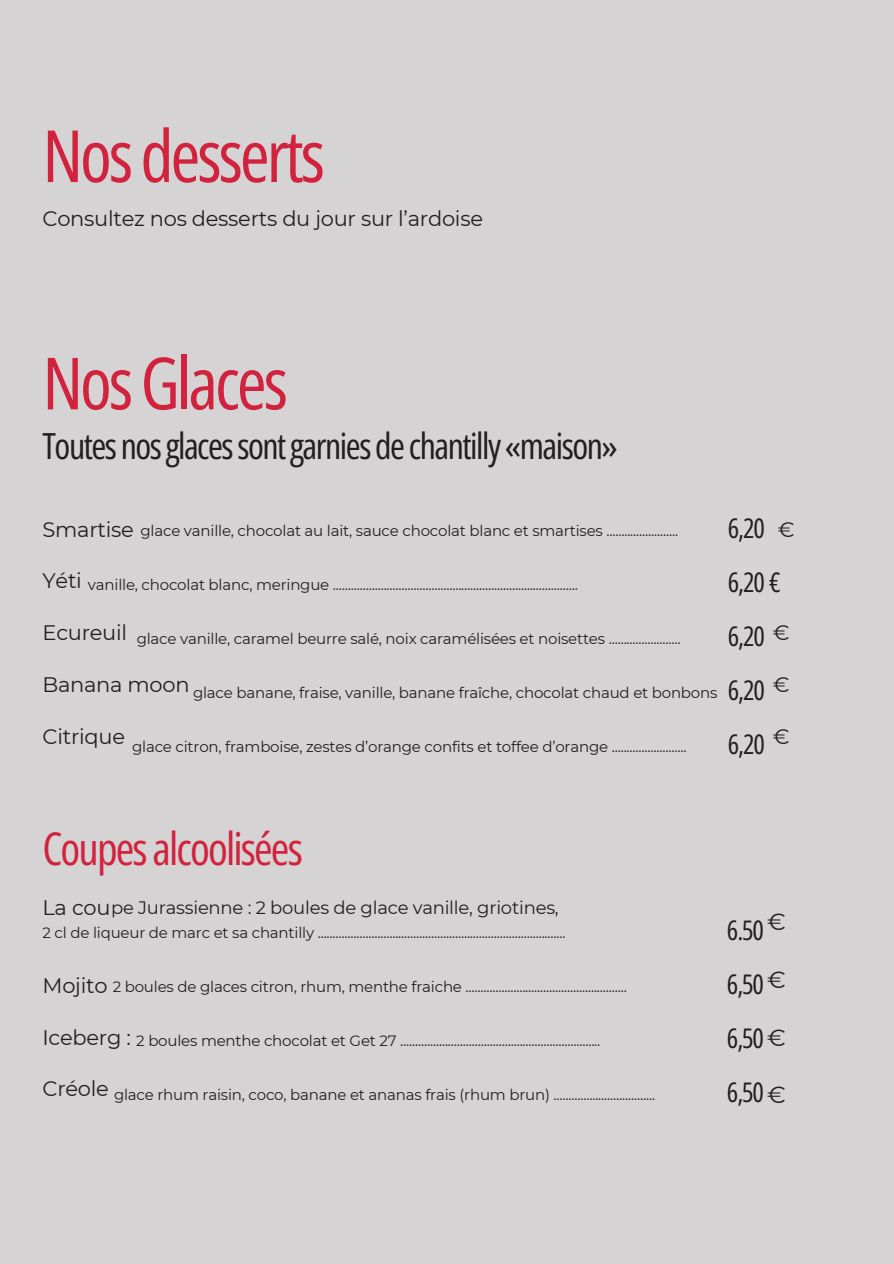
<style>
.page{position:relative;width:894px;height:1264px;background:#fff}
.page>*{position:absolute;margin:0;border:0;box-sizing:border-box;transform-origin:0 0}
.t1{font:72px "Open Sans Condensed";letter-spacing:-.04em;color:#d1223e}
.t2{font:45px "Open Sans Condensed";letter-spacing:-.04em;color:#d1223e}
.t3{font:36px "Open Sans Condensed";letter-spacing:-.04em;color:#231f20}
.t4{font:27px/54px "Open Sans Condensed";letter-spacing:-.04em;color:#231f20;text-align:justify}
.t5{font:23.4px "Montserrat";color:#231f20}
.t6{font:21px "Montserrat";letter-spacing:-.015em;color:#231f20}
.t7{font:18px "Montserrat";letter-spacing:-.015em;color:#231f20}
.t8{font:15px "Montserrat";letter-spacing:-.015em;color:#231f20}
</style>
<div class="page">
<div style="left:0;top:0;width:893px;height:1263px;background:#d5d3d4"></div>
<p class="t1" style="left:43px;top:105px;width:284px">Nosdesserts</p>
<h4 class="t6" style="left:43px;top:206px;width:442px">Consultez nos desserts du jour sur l’ardoise</h4>
<h4 class="t1" style="left:43px;top:332px;width:247px">NosGlaces</h4>
<h1 class="t3" style="left:43px;top:421px;width:576px">Toutesnosglacessontgarniesde chantilly«maison»</h1>
<h3 class="t6" style="left:43px;top:516px;width:93px">Smartise</h3>
<h3 class="t6" style="left:43px;top:568px;width:41px">Yéti</h3>
<h3 class="t6" style="left:43px;top:620px;width:86px">Ecureuil</h3>
<h3 class="t6" style="left:43px;top:671px;width:148px">Banana moon</h3>
<h3 class="t6" style="left:43px;top:723px;width:84px">Citrique</h3>
<h5 class="t8" style="left:140px;top:521px;width:539px">glace vanille, chocolat au lait, sauce chocolat blanc et smartises ........................</h5>
<h6 class="t8" style="left:88px;top:575px;width:491px">vanille, chocolat blanc, meringue ..................................................................................</h6>
<p class="t8" style="left:137px;top:629px;width:545px">glace vanille, caramel beurre salé, noix caramélisées et noisettes ........................</p>
<p class="t8" style="left:193px;top:683px;width:526px">glace banane, fraise, vanille, banane fraîche, chocolat chaud et bonbons</p>
<p class="t8" style="left:132px;top:737px;width:556px">glace citron, framboise, zestes d’orange confits et toffee d’orange .........................</p>
<p class="t4" style="left:727px;top:500px;width:54px;text-align:left">6,20<br>6,20 €<br>6,20<br>6,20<br>6,20</p>
<h5 class="t6" style="left:777px;top:516px;width:18px">€</h5>
<p class="t6" style="left:772px;top:620px;width:18px">€</p>
<p class="t6" style="left:772px;top:671px;width:18px">€</p>
<p class="t6" style="left:772px;top:723px;width:18px">€</p>
<p class="t2" style="left:43px;top:817px;width:262px">Coupes alcoolisées</p>
<p class="t7" style="left:111px;top:896px;width:449px">pe Jurassienne : 2 boules de glace vanille, griotines,</p>
<h5 class="t6" style="left:43px;top:894px;width:69px">La cou</h5>
<h5 class="t8" style="left:43px;top:923px;width:524px">2 cl de liqueur de marc et sa chantilly ...................................................................................</h5>
<h1 class="t6" style="left:43px;top:972px;width:66px">Mojito</h1>
<h1 class="t6" style="left:43px;top:1024px;width:90px">Iceberg :</h1>
<h1 class="t6" style="left:43px;top:1076px;width:68px">Créole</h1>
<p class="t8" style="left:113px;top:977px;width:515px">2 boules de glaces citron, rhum, menthe fraiche ......................................................</p>
<h2 class="t8" style="left:136px;top:1031px;width:465px">2 boules menthe chocolat et Get 27 ...................................................................</h2>
<p class="t8" style="left:114px;top:1085px;width:542px">glace rhum raisin, coco, banane et ananas frais (rhum brun) ..................................</p>
<p class="t5" style="left:766px;top:907px;width:20px">€</p>
<p class="t4" style="left:726px;top:902px;width:39px">6.50<br>6,50<br>6,50<br>6,50</p>
<p class="t5" style="left:766px;top:965px;width:20px">€</p>
<p class="t5" style="left:766px;top:1023px;width:20px">€</p>
<p class="t5" style="left:766px;top:1080px;width:20px">€</p>
</div>
